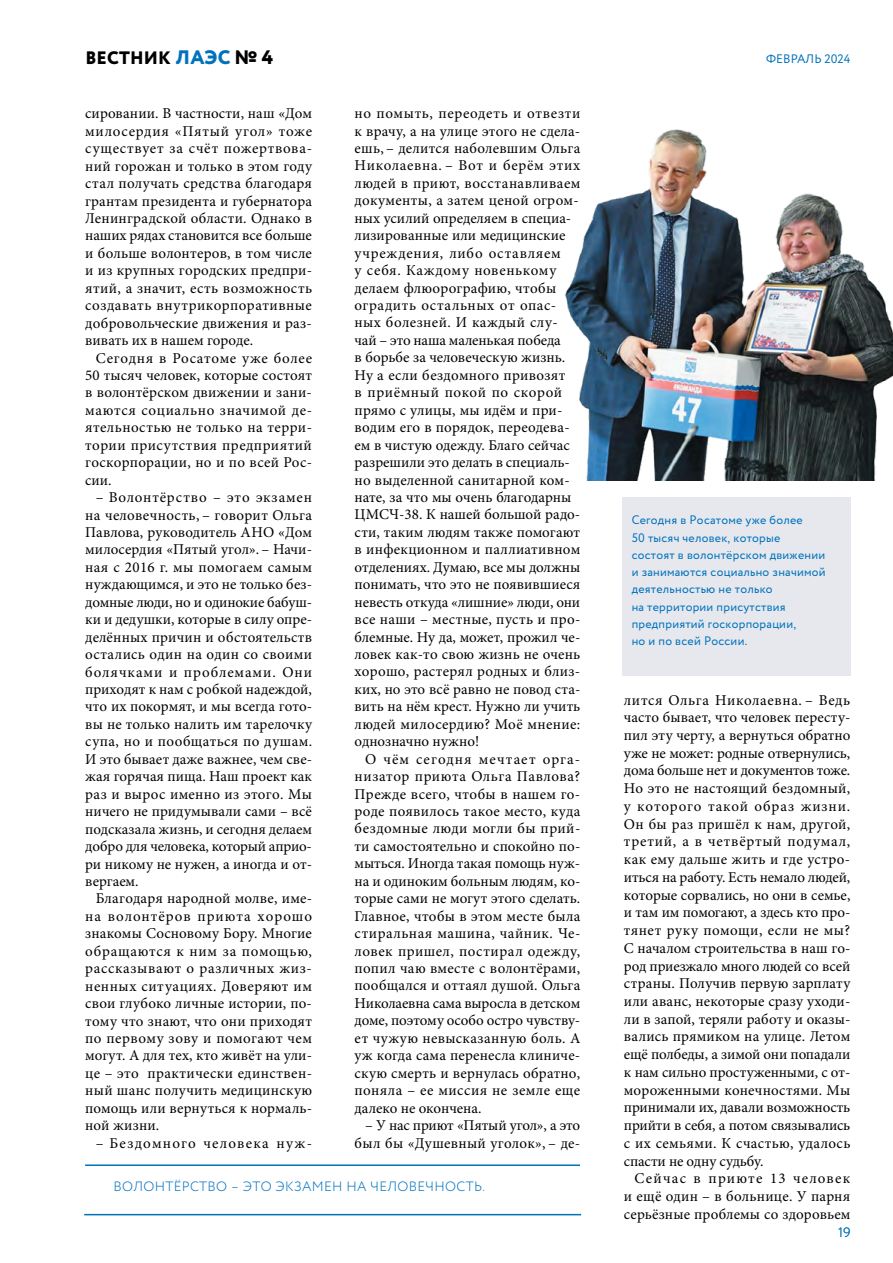
<style>
.page{position:relative;width:893px;height:1263px;background:#fff}
.page>*{position:absolute;margin:0;border:0;box-sizing:border-box;transform-origin:0 0}
.t1{font:800 18px "Circe";letter-spacing:.01em;color:#000}
.t2{font:15px/17.4px "Minion Pro";letter-spacing:.01em;color:#000;text-align:justify}
.t3{font:15px "Minion Pro";letter-spacing:.085em;color:#000}
.t4{font:300 13.5px "Circe";letter-spacing:.025em;color:#0072bc}
.t5{font:12px/17.2px "Circe";letter-spacing:.02em;color:#0072bc}
.t6{font:12px "Circe";color:#0072bc}
.s1{font-size:19.5px;color:#0072bc}
.s2{font-size:19.5px}
</style>
<div class="page">
<div style="left:622px;top:498px;width:228px;height:178px;background:#e7e8ee"></div>
<img style="left:565px;top:129px;width:328px;height:351px">
<hr style="left:85px;top:1164px;width:495px;height:2px;background:#0072bc">
<hr style="left:84px;top:1214px;width:497px;height:1px;background:#0072bc">
<p class="t1" style="left:85px;top:46px;width:189px">ВЕСТНИК <span class="s1">ЛАЭС</span> <span class="s2">№ 4</span></p>
<p class="t6" style="left:766px;top:51px;width:86px">ФЕВРАЛЬ 2024</p>
<p class="t2" style="left:85px;top:105px;width:228px">сировании. В частности, наш «Дом милосердия «Пятый угол» тоже существует за счёт пожертвова‑ ний горожан и только в этом году стал получать средства благодаря грантам президента и губернатора Ленинградской области. Однако в наших рядах становится все больше и больше волонтеров, в том числе и из крупных городских предпри‑ ятий, а значит, есть возможность создавать внутрикорпоративные добровольческие движения и раз‑ вивать их в нашем городе.</p>
<p class="t2" style="left:85px;top:349px;width:228px;text-indent:11px">Сегодня в Росатоме уже более 50 тысяч человек, которые состоят в волонтёрском движении и зани‑ маются социально значимой де‑ ятельностью не только на терри‑ тории присутствия предприятий госкорпорации, но и по всей Рос‑ сии.</p>
<p class="t2" style="left:85px;top:489px;width:228px;text-indent:11px">– Волонтёрство – это экзамен на человечность, – говорит Ольга Павлова, руководитель АНО «Дом милосердия «Пятый угол». – Начи‑ ная с 2016 г. мы помогаем самым нуждающимся, и это не только без‑ домные люди, но и одинокие бабуш‑ ки и дедушки, которые в силу опре‑ делённых причин и обстоятельств остались один на один со своими болячками и проблемами. Они приходят к нам с робкой надеждой, что их покормят, и мы всегда гото‑ вы не только налить им тарелочку супа, но и пообщаться по душам.<br>И это бывает даже важнее, чем све‑ жая горячая пища. Наш проект как раз и вырос именно из этого. Мы ничего не придумывали сами – всё подсказала жизнь, и сегодня делаем добро для человека, который априо‑ ри никому не нужен, а иногда и от‑ вергаем.</p>
<p class="t2" style="left:85px;top:890px;width:228px;text-indent:11px">Благодаря народной молве, име‑ на волонтёров приюта хорошо знакомы Сосновому Бору. Многие обращаются к ним за помощью, рассказывают о различных жиз‑ ненных ситуациях. Доверяют им свои глубоко личные истории, по‑ тому что знают, что они приходят по первому зову и помогают чем могут. А для тех, кто живёт на ули‑ це – это практически единствен‑ ный шанс получить медицинскую помощь или вернуться к нормаль‑ ной жизни.</p>
<p class="t3" style="left:96px;top:1133px;width:218px">– Бездомного человека нуж‑</p>
<p class="t2" style="left:355px;top:105px;width:227px;text-align:left">но помыть, переодеть и отвезти к врачу, а на улице этого не сдела‑ ешь, – делится наболевшим Ольга<br>Николаевна. – Вот и берём этих людей в приют, восстанавливаем документы, а затем ценой огром‑ ных усилий определяем в специа&shy;лизированные или медицинские учреждения, либо оставляем<br>у себя. Каждому новенькому делаем флюорографию, чтобы оградить остальных от опас‑ ных болезней. И каждый слу‑ чай – это наша маленькая победа<br>в борьбе за человеческую жизнь.<br>Ну а если бездомного привозят<br>в приёмный покой по скорой прямо с улицы, мы идём и при‑ водим его в порядок, переодева‑ ем в чистую одежду. Благо сейчас разрешили это делать в специаль‑ но выделенной санитарной ком‑ нате, за что мы очень благодарны<br>ЦМСЧ‑38. К нашей большой радо‑ сти, таким людям также помогают в инфекционном и паллиативном отделениях. Думаю, все мы должны понимать, что это не появившиеся невесть откуда «лишние» люди, они все наши – местные, пусть и про‑ блемные. Ну да, может, прожил че‑ ловек как-то свою жизнь не очень хорошо, растерял родных и близ‑ ких, но это всё равно не повод ста‑ вить на нём крест. Нужно ли учить людей милосердию? Моё мнение: однозначно нужно!</p>
<p class="t2" style="left:355px;top:750px;width:227px;text-indent:11px">О чём сегодня мечтает орга‑ низатор приюта Ольга Павлова?<br>Прежде всего, чтобы в нашем го‑ роде появилось такое место, куда бездомные люди могли бы прий&shy;ти самостоятельно и спокойно по‑ мыться. Иногда такая помощь нуж‑ на и одиноким больным людям, ко‑ торые сами не могут этого сделать.<br>Главное, чтобы в этом месте была стиральная машина, чайник. Че‑ ловек пришел, постирал одежду, попил чаю вместе с волонтёрами, пообщался и оттаял душой. Ольга Николаевна сама выросла в детском доме, поэтому особо остро чувству‑ ет чужую невысказанную боль. А уж когда сама перенесла клиниче‑ скую смерть и вернулась обратно, поняла – ее миссия не земле еще далеко не окончена.</p>
<p class="t2" style="left:355px;top:1116px;width:227px;text-align:right">– У нас приют «Пятый угол», а это был бы «Душевный уголок», – де‑</p>
<p class="t4" style="left:113px;top:1177px;width:373px">ВОЛОНТЁРСТВО – ЭТО ЭКЗАМЕН НА ЧЕЛОВЕЧНОСТЬ.</p>
<p class="t5" style="left:632px;top:512px;width:195px">Сегодня в Росатоме уже более<br>50 тысяч человек, которые состоят в волонтёрском движении и занимаются социально значимой деятельностью не только<br>на территории присутствия предприятий госкорпорации,<br>но и по всей России.</p>
<p class="t2" style="left:624px;top:691px;width:228px">лится Ольга Николаевна. – Ведь часто бывает, что человек пересту‑ пил эту черту, а вернуться обратно уже не может: родные отвернулись, дома больше нет и документов тоже.<br>Но это не настоящий бездомный, у которого такой образ жизни.<br>Он бы раз пришёл к нам, другой, третий, а в четвёртый подумал, как ему дальше жить и где устро‑ иться на работу. Есть немало людей, которые сорвались, но они в семье, и там им помогают, а здесь кто про‑ тянет руку помощи, если не мы?<br>С началом строительства в наш го‑ род приезжало много людей со всей страны. Получив первую зарплату или аванс, некоторые сразу уходи‑ ли в запой, теряли работу и оказы‑ вались прямиком на улице. Летом ещё полбеды, а зимой они попадали к нам сильно простуженными, с от‑ мороженными конечностями. Мы принимали их, давали возможность прийти в себя, а потом связывались с их семьями. К счастью, удалось спасти не одну судьбу.</p>
<p class="t2" style="left:624px;top:1170px;width:228px;text-indent:11px">Сейчас в приюте 13 человек и ещё один – в больнице. У парня серьёзные проблемы со здоровьем</p>
<p class="t4" style="left:838px;top:1224px;width:14px">19</p>
</div>
